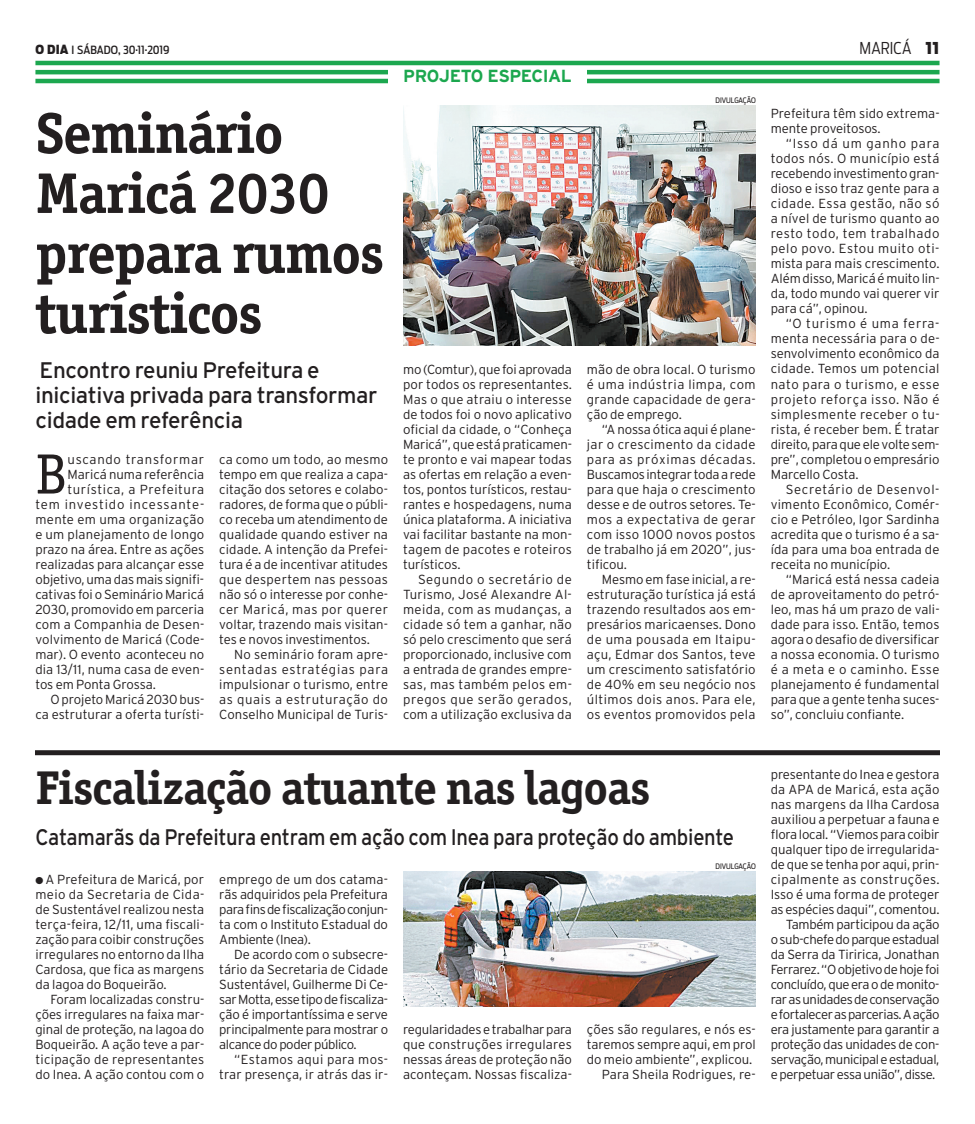
<style>
.page{position:relative;width:975px;height:1124px;background:#fff}
.page>*{position:absolute;margin:0;border:0;box-sizing:border-box;transform-origin:0 0}
.t1{font:700 57.5px/60px "Officina Serif";letter-spacing:-.03em;color:#231f20}
.t2{font:56.88px "Officina Serif";color:#231f20}
.t3{font:700 47.5px "Officina Serif";letter-spacing:-.025em;color:#231f20}
.t4{font:22.5px/25px "Interstate";letter-spacing:-.02em;color:#231f20}
.t5{font:22.5px "Interstate";letter-spacing:-.02em;color:#231f20;scale:.9 1}
.t6{font:700 17.5px "Interstate";letter-spacing:-.025em;color:#1ca74f}
.t7{font:300 16.25px "Antenna Cond";letter-spacing:.005em;color:#231f20}
.t8{font:300 13.12px/15px "Interstate";letter-spacing:-.005em;color:#231f20;text-align:justify}
.t9{font:300 13.12px "Interstate";letter-spacing:-.03em;color:#231f20}
.t10{font:300 13.12px "Interstate";letter-spacing:.015em;color:#231f20}
.t11{font:300 13.12px "Interstate";letter-spacing:-.035em;color:#231f20}
.t12{font:300 13.12px "Interstate";letter-spacing:.03em;color:#231f20}
.t13{font:300 13.12px "Interstate";letter-spacing:.06em;color:#231f20}
.t14{font:300 13.12px "Interstate";letter-spacing:.045em;color:#231f20}
.t15{font:300 13.12px "Interstate";letter-spacing:.025em;color:#231f20}
.t16{font:300 13.12px "Interstate";letter-spacing:.055em;color:#231f20}
.t17{font:500 11.25px "Antenna Cond";letter-spacing:-.005em;color:#231f20}
.t18{font:7.5px "Antenna Cond";letter-spacing:-.005em;color:#231f20}
.s1{font-weight:900;font-size:12.5px}
.s2{font-family:"Antenna";font-weight:900}
</style>
<div class="page">
<hr style="left:35px;top:61px;width:904px;height:4px;background:#1ca74f">
<hr style="left:35px;top:70px;width:904px;height:4px;background:#1ca74f">
<hr style="left:35px;top:79px;width:904px;height:4px;background:#1ca74f">
<div style="left:388px;top:68px;width:199px;height:16px;background:#fff"></div>
<img style="left:403px;top:106px;width:352px;height:240px">
<div style="left:35px;top:750px;width:904px;height:5px;background:#231f20"></div>
<img style="left:404px;top:871px;width:351px;height:135px">
<p class="t17" style="left:35px;top:43px;width:136px"><span class="s1">o dia</span> I Sábado, 30.11.2019</p>
<p class="t7" style="left:859px;top:38px;width:81px">MARICÁ <span class="s2">11</span></p>
<h3 class="t6" style="left:403px;top:66px;width:170px">PROJETO ESPECIAL</h3>
<p class="t18" style="left:715px;top:96px;width:42px">DIVULGAÇÃO</p>
<h1 class="t1" style="left:35px;top:103px;width:350px">Seminário<br>Maricá 2030 prepara rumos turísticos</h1>
<h3 class="t4" style="left:35px;top:357px;width:343px">Encontro reuniu Prefeitura e iniciativa privada para transformar cidade em referência</h3>
<h2 class="t2" style="left:35px;top:441px;width:33px">B</h2>
<p class="t16" style="left:67px;top:451px;width:138px">uscando transformar</p>
<p class="t8" style="left:67px;top:466px;width:138px">Maricá numa referência</p>
<p class="t14" style="left:67px;top:481px;width:138px">turística, a Prefeitura</p>
<p class="t13" style="left:35px;top:496px;width:170px">tem investido incessante-</p>
<p class="t15" style="left:35px;top:511px;width:170px">mente em uma organização</p>
<p class="t10" style="left:35px;top:526px;width:170px">e um planejamento de longo</p>
<p class="t8" style="left:35px;top:541px;width:170px">prazo na área. Entre as ações</p>
<p class="t8" style="left:35px;top:556px;width:170px">realizadas para alcançar esse</p>
<p class="t8" style="left:35px;top:571px;width:170px">objetivo, uma das mais signifi-</p>
<p class="t8" style="left:35px;top:586px;width:170px">cativas foi o Seminário Maricá</p>
<p class="t8" style="left:35px;top:601px;width:170px">2030, promovido em parceria</p>
<p class="t10" style="left:35px;top:616px;width:170px">com a Companhia de Desen-</p>
<p class="t8" style="left:35px;top:631px;width:170px">volvimento de Maricá (Code-</p>
<p class="t8" style="left:35px;top:646px;width:170px">mar). O evento aconteceu no</p>
<p class="t8" style="left:35px;top:661px;width:170px">dia 13/11, numa casa de even-</p>
<p class="t8" style="left:35px;top:676px;width:122px">tos em Ponta Grossa.</p>
<p class="t8" style="left:50px;top:691px;width:155px">O projeto Maricá 2030 bus-</p>
<p class="t8" style="left:35px;top:706px;width:170px">ca estruturar a oferta turísti-</p>
<p class="t8" style="left:219px;top:451px;width:170px">ca como um todo, ao mesmo tempo em que realiza a capa&shy;citação dos setores e colabo&shy;radores, de forma que o públi&shy;co receba um atendimento de qualidade quando estiver na cidade. A intenção da Prefei&shy;tura é a de incentivar atitudes que despertem nas pessoas não só o interesse por conhe&shy;cer Maricá, mas por querer voltar, trazendo mais visitan&shy;tes e novos investimentos.</p>
<p class="t8" style="left:219px;top:646px;width:170px;text-indent:15px">No seminário foram apre&shy;sentadas estratégias para impulsionar o turismo, entre as quais a estruturação do Conselho Municipal de Turis-</p>
<p class="t8" style="left:403px;top:361px;width:170px">mo (Comtur), que foi aprovada por todos os representantes.<br>Mas o que atraiu o interesse de todos foi o novo aplicativo oficial da cidade, o “Conheça Maricá”, que está praticamen&shy;te pronto e vai mapear todas as ofertas em relação a even&shy;tos, pontos turísticos, restau&shy;rantes e hospedagens, numa única plataforma. A iniciativa vai facilitar bastante na mon&shy;tagem de pacotes e roteiros turísticos.</p>
<p class="t8" style="left:403px;top:571px;width:170px;text-indent:15px">Segundo o secretário de Turismo, José Alexandre Al&shy;meida, com as mudanças, a cidade só tem a ganhar, não só pelo crescimento que será proporcionado, inclusive com a entrada de grandes empre&shy;sas, mas também pelos em&shy;pregos que serão gerados, com a utilização exclusiva da</p>
<p class="t8" style="left:587px;top:361px;width:170px">mão de obra local. O turismo é uma indústria limpa, com grande capacidade de gera&shy;ção de emprego.</p>
<p class="t8" style="left:587px;top:421px;width:170px;text-indent:15px">“A nossa ótica aqui é plane&shy;jar o crescimento da cidade para as próximas décadas.<br>Buscamos integrar toda a rede para que haja o crescimento desse e de outros setores. Te&shy;mos a expectativa de gerar com isso 1000 novos postos de trabalho já em 2020”, jus&shy;tificou.</p>
<p class="t8" style="left:587px;top:571px;width:170px;text-indent:15px">Mesmo em fase inicial, a re&shy;estruturação turística já está trazendo resultados aos em&shy;presários maricaenses. Dono de uma pousada em Itaipu&shy;açu, Edmar dos Santos, teve um crescimento satisfatório de 40% em seu negócio nos últimos dois anos. Para ele, os eventos promovidos pela</p>
<p class="t8" style="left:770px;top:106px;width:170px">Prefeitura têm sido extrema&shy;mente proveitosos.</p>
<p class="t8" style="left:770px;top:136px;width:170px;text-indent:15px">“Isso dá um ganho para todos nós. O município está recebendo investimento gran&shy;dioso e isso traz gente para a cidade. Essa gestão, não só a nível de turismo quanto ao resto todo, tem trabalhado pelo povo. Estou muito oti&shy;mista para mais crescimento.<br>Além disso, Maricá é muito lin&shy;da, todo mundo vai querer vir para cá”, opinou.</p>
<p class="t8" style="left:770px;top:316px;width:170px;text-indent:15px">“O turismo é uma ferra&shy;menta necessária para o de&shy;senvolvimento econômico da cidade. Temos um potencial nato para o turismo, e esse projeto reforça isso. Não é simplesmente receber o tu&shy;rista, é receber bem. É tratar direito, para que ele volte sem&shy;pre”, completou o empresário Marcello Costa.</p>
<p class="t8" style="left:770px;top:481px;width:170px;text-indent:15px">Secretário de Desenvol&shy;vimento Econômico, Comér&shy;cio e Petróleo, Igor Sardinha acredita que o turismo é a sa&shy;ída para uma boa entrada de receita no município.</p>
<p class="t8" style="left:770px;top:571px;width:170px;text-indent:15px">“Maricá está nessa cadeia de aproveitamento do petró&shy;leo, mas há um prazo de vali&shy;dade para isso. Então, temos agora o desafio de diversificar a nossa economia. O turismo é a meta e o caminho. Esse planejamento é fundamental para que a gente tenha suces&shy;so”, concluiu confiante.</p>
<h3 class="t3" style="left:35px;top:758px;width:616px">Fiscalização atuante nas lagoas</h3>
<h3 class="t5" style="left:35px;top:824px;width:777px">Catamarãs da Prefeitura entram em ação com Inea para proteção do ambiente</h3>
<p class="t8" style="left:35px;top:871px;width:170px">● A Prefeitura de Maricá, por meio da Secretaria de Cida&shy;de Sustentável realizou nesta terça-feira, 12/11, uma fiscali&shy;zação para coibir construções irregulares no entorno da Ilha Cardosa, que fica as margens da lagoa do Boqueirão.</p>
<p class="t8" style="left:35px;top:991px;width:170px;text-indent:15px">Foram localizadas constru&shy;ções irregulares na faixa mar&shy;ginal de proteção, na lagoa do Boqueirão. A ação teve a par&shy;ticipação de representantes do Inea. A ação contou com o</p>
<p class="t8" style="left:219px;top:871px;width:170px">emprego de um dos catama&shy;rãs adquiridos pela Prefeitura para fins de fiscalização conjun&shy;ta com o Instituto Estadual do Ambiente (Inea).</p>
<p class="t8" style="left:219px;top:946px;width:170px;text-indent:15px">De acordo com o subsecre&shy;tário da Secretaria de Cidade Sustentável, Guilherme Di Ce&shy;sar Motta, esse tipo de fiscaliza&shy;ção é importantíssima e serve principalmente para mostrar o alcance do poder público.</p>
<p class="t8" style="left:219px;top:1051px;width:170px;text-align:right">“Estamos aqui para mos&shy;trar presença, ir atrás das ir-</p>
<p class="t18" style="left:715px;top:861px;width:42px">DIVULGAÇÃO</p>
<p class="t8" style="left:403px;top:1021px;width:170px">regularidades e trabalhar para que construções irregulares nessas áreas de proteção não aconteçam. Nossas fiscaliza-</p>
<p class="t8" style="left:587px;top:1021px;width:170px;text-align:right">ções são regulares, e nós es&shy;taremos sempre aqui, em prol do meio ambiente”, explicou.<br>Para Sheila Rodrigues, re-</p>
<p class="t8" style="left:770px;top:766px;width:170px">presentante do Inea e gestora</p>
<p class="t10" style="left:770px;top:781px;width:170px">da APA de Maricá, esta ação</p>
<p class="t8" style="left:770px;top:796px;width:170px">nas margens da Ilha Cardosa</p>
<p class="t8" style="left:770px;top:811px;width:170px">auxiliou a perpetuar a fauna e</p>
<p class="t8" style="left:770px;top:826px;width:170px">flora local. “Viemos para coibir</p>
<p class="t8" style="left:770px;top:841px;width:170px">qualquer tipo de irregularida-</p>
<p class="t8" style="left:770px;top:856px;width:170px">de que se tenha por aqui, prin-</p>
<p class="t12" style="left:770px;top:871px;width:170px">cipalmente as construções.</p>
<p class="t8" style="left:770px;top:886px;width:170px">Isso é uma forma de proteger</p>
<p class="t8" style="left:770px;top:901px;width:170px">as espécies daqui”, comentou.</p>
<p class="t8" style="left:785px;top:916px;width:155px">Também participou da ação</p>
<p class="t9" style="left:770px;top:931px;width:170px">o sub-chefe do parque estadual</p>
<p class="t8" style="left:770px;top:946px;width:170px">da Serra da Tiririca, Jonathan</p>
<p class="t9" style="left:770px;top:961px;width:170px">Ferrarez. “O objetivo de hoje foi</p>
<p class="t9" style="left:770px;top:976px;width:170px">concluído, que era o de monito-</p>
<p class="t9" style="left:770px;top:991px;width:170px">rar as unidades de conservação</p>
<p class="t11" style="left:770px;top:1006px;width:170px">e fortalecer as parcerias. A ação</p>
<p class="t8" style="left:770px;top:1021px;width:170px">era justamente para garantir a</p>
<p class="t8" style="left:770px;top:1036px;width:170px">proteção das unidades de con-</p>
<p class="t9" style="left:770px;top:1051px;width:170px">servação, municipal e estadual,</p>
<p class="t9" style="left:770px;top:1066px;width:166px">e perpetuar essa união”, disse.</p>
</div>
